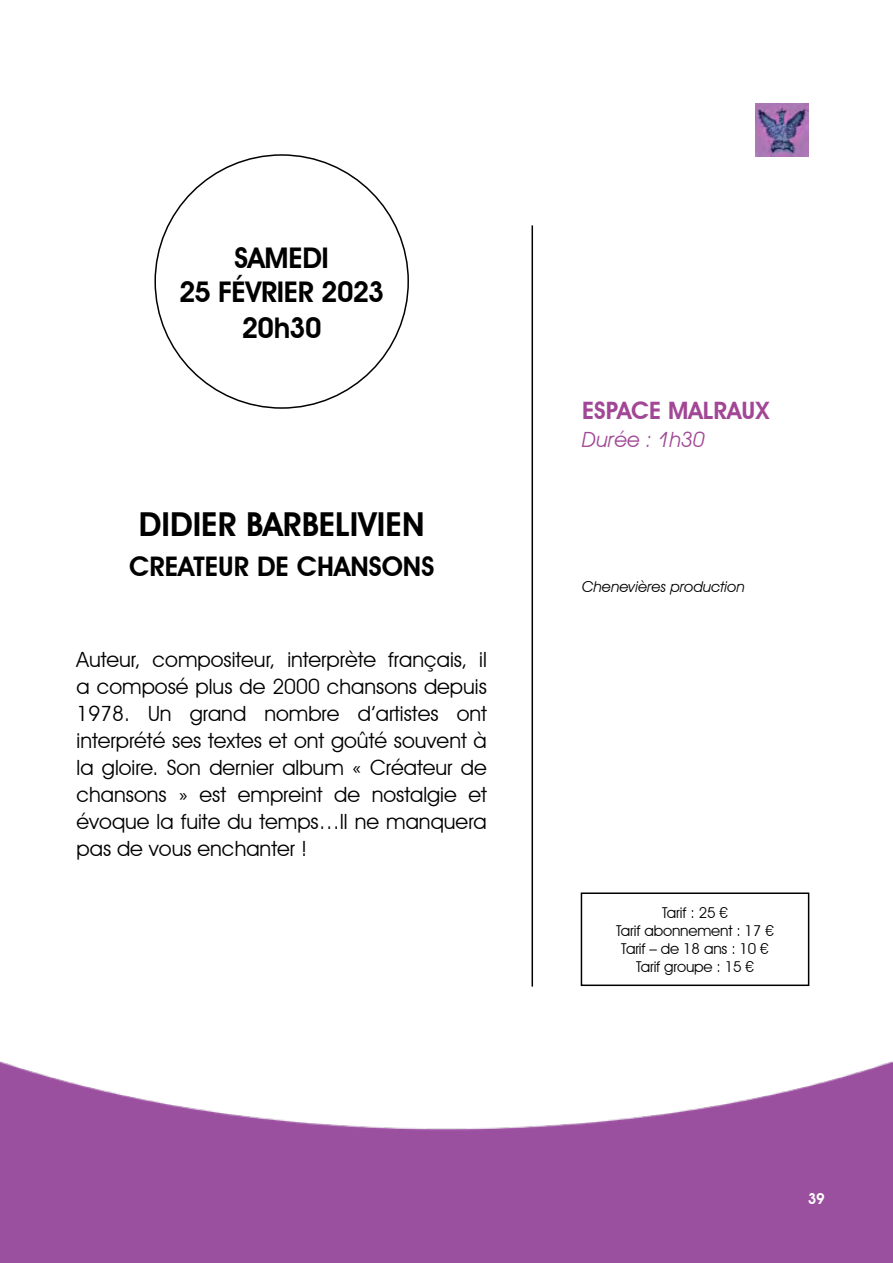
<style>
.page{position:relative;width:893px;height:1263px;background:#fff}
.page>*{position:absolute;margin:0;border:0;box-sizing:border-box;transform-origin:0 0}
.t1{font:600 33px "Avant Garde IT Cby BT";color:#000}
.t2{font:600 28.5px/35.1px "Avant Garde IT Cby BT";letter-spacing:-.015em;color:#000;text-align:center}
.t3{font:600 27px "Avant Garde IT Cby BT";color:#000}
.t4{font:600 24px "Avant Garde IT Cby BT";color:#a14795}
.t5{font:21px/27px "Avant Garde IT Cby BT";color:#000;text-align:justify}
.t6{font:italic 21px "Avant Garde IT Cby BT";color:#a14795}
.t7{font:15px/18px "Avant Garde IT Cby BT";letter-spacing:-.01em;color:#000;text-align:center}
.t8{font:italic 15px "Avant Garde IT Cby BT";color:#000}
.t9{font:600 15px "Avant Garde IT Cby BT";color:#fff}
</style>
<div class="page">
<img style="left:756px;top:104px;width:53px;height:52px">
<hr style="left:531px;top:225px;width:2px;height:761px;background:#000">
<div style="left:581px;top:892px;width:228px;height:94px;border:2px solid #000"></div>
<img style="left:0;top:1061px;width:893px;height:202px">
<h2 class="t2" style="left:179px;top:240px;width:207px">SAMEDI<br>25 FÉVRIER 2023<br>20h30</h2>
<h1 class="t1" style="left:139px;top:504px;width:287px">DIDIER BARBELIVIEN</h1>
<p class="t3" style="left:129px;top:550px;width:307px">CREATEUR DE CHANSONS</p>
<p class="t5" style="left:77px;top:646px;width:412px">Auteur, compositeur, interprète français, il a composé plus de 2000 chansons depuis 1978. Un grand nombre d’artistes ont interprété ses textes et ont goûté souvent à la gloire. Son dernier album « Créateur de chansons » est empreint de nostalgie et évoque la fuite du temps…Il ne manquera pas de vous enchanter !</p>
<p class="t4" style="left:582px;top:396px;width:189px">ESPACE MALRAUX</p>
<p class="t6" style="left:582px;top:427px;width:124px">Durée : 1h30</p>
<p class="t8" style="left:582px;top:577px;width:164px">Chenevières production</p>
<p class="t7" style="left:616px;top:903px;width:159px">Tarif : 25 €<br>Tarif abonnement : 17 €<br>Tarif – de 18 ans : 10 €<br>Tarif groupe : 15 €</p>
<p class="t9" style="left:808px;top:1190px;width:19px">39</p>
</div>
